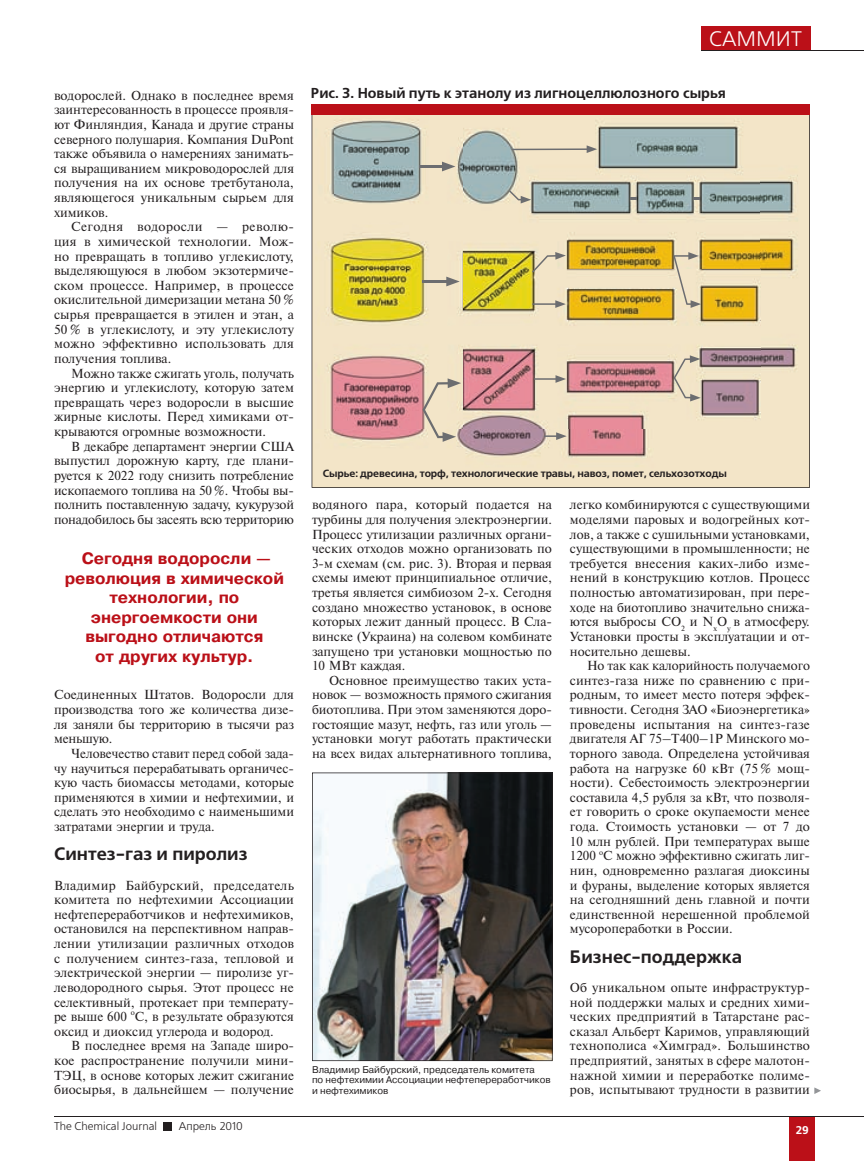
<style>
.page{position:relative;width:864px;height:1161px;background:#fff}
.page>*{position:absolute;margin:0;border:0;box-sizing:border-box;transform-origin:0 0}
.t1{font:21px "Free Set C";color:#fff}
.t2{font:700 18px "Free Set C";color:#231f20}
.t3{font:700 16.5px/19.5px "Pragmatica C";color:#bb1018;text-align:center}
.t4{font:700 14.4px "Free Set C";color:#231f20}
.t5{font:13.05px/14.7px "Newton C";color:#231f20;text-align:justify}
.t6{font:11.25px "Free Set C";color:#231f20}
.t7{font:700 11.25px "Free Set C";color:#fff}
.t8{font:700 10.5px "Free Set C";letter-spacing:-.01em;color:#231f20}
.t9{font:9.75px/10.6px "Pragmatica C";color:#231f20}
</style>
<div class="page">
<img style="left:312px;top:772px;width:240px;height:289px">
<img style="left:311px;top:115px;width:498px;height:373px">
<hr style="left:419px;top:165px;width:27px;height:3px;background:#6c6d70">
<svg style="left:442px;top:162px;width:13px;height:9px"></svg>
<hr style="left:422px;top:280px;width:28px;height:3px;background:#6c6d70">
<svg style="left:446px;top:277px;width:13px;height:9px"></svg>
<svg style="left:422px;top:378px;width:39px;height:64px"></svg>
<hr style="left:511px;top:148px;width:78px;height:2px;background:#6c6d70">
<svg style="left:586px;top:145px;width:11px;height:8px"></svg>
<svg style="left:509px;top:190px;width:22px;height:13px"></svg>
<svg style="left:630px;top:198px;width:6px;height:2px"></svg>
<svg style="left:692px;top:198px;width:7px;height:2px"></svg>
<svg style="left:532px;top:252px;width:33px;height:20px"></svg>
<hr style="left:532px;top:303px;width:26px;height:2px;background:#6c6d70">
<svg style="left:555px;top:300px;width:10px;height:8px"></svg>
<svg style="left:673px;top:252px;width:27px;height:56px"></svg>
<hr style="left:533px;top:378px;width:25px;height:2px;background:#6c6d70">
<svg style="left:555px;top:375px;width:10px;height:8px"></svg>
<svg style="left:543px;top:432px;width:23px;height:8px"></svg>
<svg style="left:673px;top:355px;width:27px;height:46px"></svg>
<div style="left:311px;top:104px;width:498px;height:11px;background:#bb1018"></div>
<svg style="left:814px;top:1087px;width:6px;height:7px"></svg>
<div style="left:789px;top:1116px;width:25px;height:45px;background:#bb1018"></div>
<hr style="left:54px;top:1116px;width:760px;height:1px;background:#231f20">
<hr style="left:814px;top:1116px;width:49px;height:1px;background:#231f20">
<div style="left:164px;top:1122px;width:8px;height:8px;background:#231f20"></div>
<div style="left:700px;top:27px;width:110px;height:23px;background:#bb1018"></div>
<hr style="left:700px;top:50px;width:110px;height:1px;background:#231f20">
<hr style="left:810px;top:50px;width:53px;height:1px;background:#231f20">
<p class="t5" style="left:54px;top:89px;width:241px">водорослей. Однако в последнее время заинтересованность в процессе проявля&shy;ют Финляндия, Канада и другие страны северного полушария. Компания DuPont также объявила о намерениях занимать&shy;ся выращиванием микроводорослей для получения на их основе третбутанола, являющегося уникальным сырьем для химиков.</p>
<p class="t5" style="left:54px;top:221px;width:241px;text-indent:17px">Сегодня водоросли — револю&shy;ция в химической технологии. Мож&shy;но превращать в топливо углекислоту, выделяющую ся в любом экзотермиче&shy;ском процессе. Например, в процессе окислительной димеризации метана 50 % сырья превращается в этилен и этан, а 50 % в углекислоту, и эту углекислоту можно эффективно использовать для получения топлива.</p>
<p class="t5" style="left:54px;top:367px;width:241px;text-indent:17px">Можно также сжигать уголь, получать энергию и углекислоту, которую затем превращать через водоросли в высшие жирные кислоты. Перед химиками от&shy;крываются огромные возможности.</p>
<p class="t5" style="left:54px;top:440px;width:241px;text-indent:17px">В декабре департамент энергии США выпустил дорожную карту, где плани&shy;руется к 2022 году снизить потребление ископаемого топлива на 50 %. Чтобы вы&shy;полнить поставленную задачу, кукурузой понадобилось бы засеять всю территорию</p>
<p class="t3" style="left:65px;top:550px;width:221px">Сегодня водоросли — революция в химической технологии, по энергоемкости они выгодно отличаются<br>от других культур.</p>
<p class="t5" style="left:54px;top:689px;width:241px">Соединенных Штатов. Водоросли для производства того же количества дизе&shy;ля заняли бы территорию в тысячи раз меньшую.</p>
<p class="t5" style="left:54px;top:747px;width:241px;text-indent:17px">Человечество ставит перед собой зада&shy;чу научиться перерабатывать органичес&shy;кую часть биомассы методами, которые применяются в химии и нефтехимии, и сделать это необходимо с наименьшими затратами энергии и труда.</p>
<h2 class="t2" style="left:54px;top:847px;width:195px">Синтез-газ и пиролиз</h2>
<p class="t5" style="left:54px;top:879px;width:241px">Владимир Байбурский, председатель комитета по нефтехимии Ассоциации нефтепереработчиков и нефтехимиков, остановился на перспективном направ&shy;лении утилизации различных отходов с получением синтез-газа, тепловой и электрической энергии — пиролизе уг&shy;леводородного сырья. Этот процесс не селективный, протекает при температу&shy;ре выше 600 <sup>о</sup>С, в результате образуются оксид и диоксид углерода и водород.</p>
<p class="t5" style="left:54px;top:1040px;width:241px;text-indent:17px">В последнее время на Западе широ&shy;кое распространение получили мини-ТЭЦ, в основе которых лежит сжигание биосырья, в дальнейшем — получение</p>
<h1 class="t1" style="left:709px;top:30px;width:94px">САММИТ</h1>
<p class="t4" style="left:311px;top:87px;width:416px">Рис. 3. Новый путь к этанолу из лигноцеллюлозного сырья</p>
<p class="t8" style="left:322px;top:469px;width:405px">Сырье: древесина, торф, технологические травы, навоз, помет, сельхозотходы</p>
<p class="t5" style="left:312px;top:498px;width:241px">водяного пара, который подается на турбины для получения электроэнергии.<br>Процесс утилизации различных органи&shy;ческих отходов можно организовать по 3-м схемам (см. рис. 3). Вторая и первая схемы имеют принципиальное отличие, третья является симбиозом 2-х. Сегодня создано множество установок, в основе которых лежит данный процесс. В Сла&shy;винске (Украина) на солевом комбинате запущено три установки мощностью по 10 МВт каждая.</p>
<p class="t5" style="left:312px;top:674px;width:241px;text-indent:17px">Основное преимущество таких уста&shy;новок — возможность прямого сжигания биотоплива. При этом заменяются доро&shy;гостоящие мазут, нефть, газ или уголь — установки могут работать практически на всех видах альтернативного топлива,</p>
<p class="t9" style="left:312px;top:1064px;width:240px">Владимир Байбурский, председатель комитета<br>по нефтехимии Ассоциации нефтепереработчиков и нефтехимиков</p>
<p class="t5" style="left:569px;top:498px;width:241px">легко комбинируются с существующими моделями паровых и водогрейных кот&shy;лов, а также с сушильными установками, существующими в промышленности; не требуется внесения каких-либо изме&shy;нений в конструкцию котлов. Процесс полностью автоматизирован, при пере&shy;ходе на биотопливо значительно снижа&shy;ются выбросы СО<sub>2</sub> и N<sub>x</sub>O<sub>y</sub> в атмосферу.<br>Установки просты в эксплуатации и от&shy;носительно дешевы.</p>
<p class="t5" style="left:569px;top:659px;width:241px;text-indent:17px">Но так как калорийность получаемого синтез-газа ниже по сравнению с при&shy;родным, то имеет место потеря эффек&shy;тивности. Сегодня ЗАО «Биоэнергетика» проведены испытания на синтез-газе двигателя АГ 75–Т400–1Р Минского мо&shy;торного завода. Определена устойчивая работа на нагрузке 60 кВт (75 % мощ&shy;ности). Себестоимость электроэнергии составила 4,5 рубля за кВт, что позволя&shy;ет говорить о сроке окупаемости менее года. Стоимость установки — от 7 до 10 млн рублей. При температурах выше 1200 <sup>о</sup>С можно эффективно сжигать лиг&shy;нин, одновременно разлагая диоксины и фураны, выделение которых является на сегодняшний день главной и почти единственной нерешенной проблемой мусоропеработки в России.</p>
<h2 class="t2" style="left:569px;top:949px;width:173px">Бизнес-поддержка</h2>
<p class="t5" style="left:569px;top:981px;width:241px">Об уникальном опыте инфраструктур&shy;ной поддержки малых и средних хими&shy;ческих предприятий в Татарстане рас&shy;сказал Альберт Каримов, управляющий технополиса «Химград». Большинство предприятий, занятых в сфере малотон&shy;нажной химии и переработке полиме&shy;ров, испытывают трудности в развитии</p>
<p class="t6" style="left:54px;top:1121px;width:104px">The Chemical Journal</p>
<p class="t6" style="left:179px;top:1121px;width:66px">Апрель 2010</p>
<p class="t7" style="left:795px;top:1125px;width:15px">29</p>
</div>
